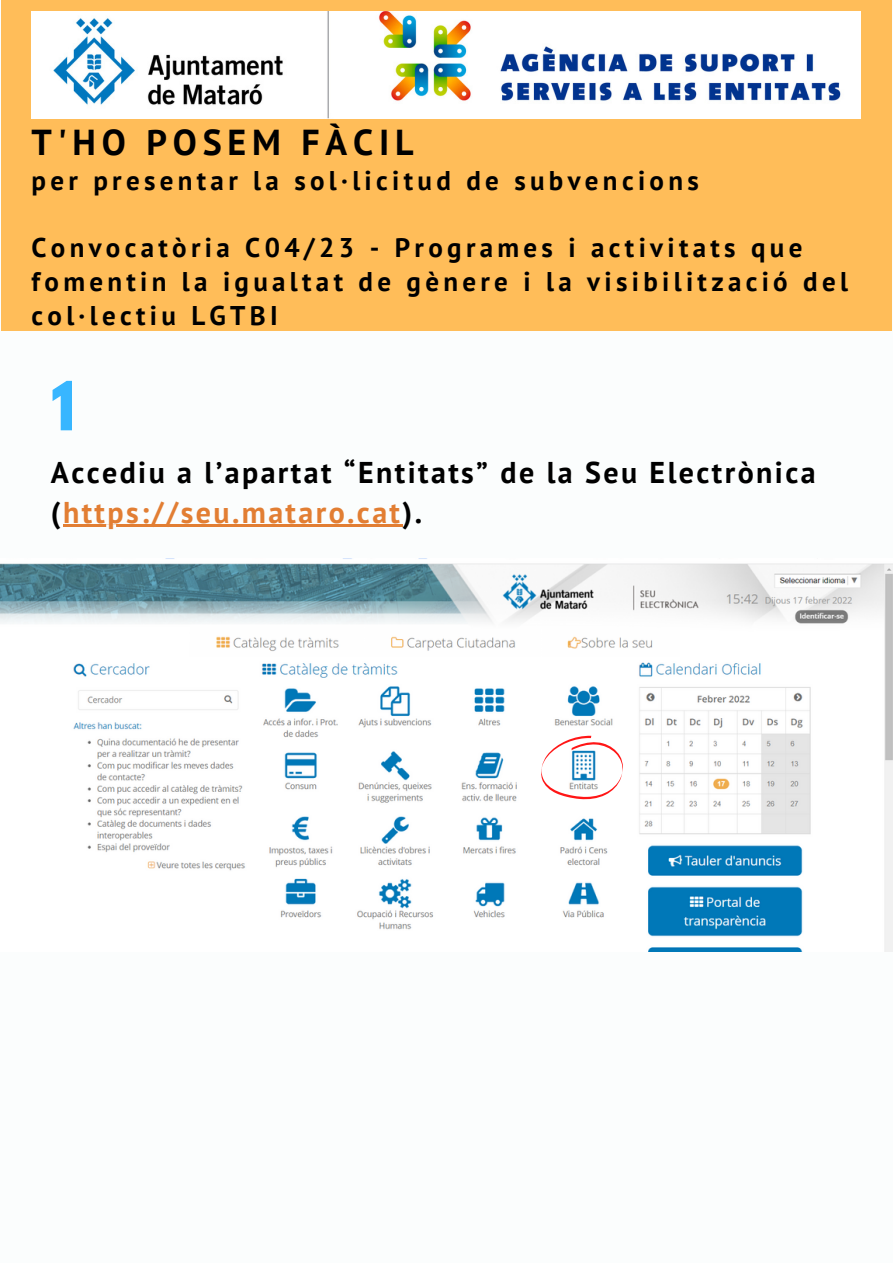
<style>
.page{position:relative;width:893px;height:1264px;background:#fff}
.page>*{position:absolute;margin:0;border:0;box-sizing:border-box;transform-origin:0 0}
.t1{font:700 60px "League Spartan";color:#38b6ff}
.t2{font:700 36px "PT Sans";letter-spacing:.16em;color:#000}
.t3{font:700 30px/39.3px "PT Sans";letter-spacing:.08em;color:#000}
.t4{font:700 27px/33.8px "PT Sans";letter-spacing:.16em;color:#000}
.s1{color:#e27e33}
</style>
<div class="page">
<div style="left:0;top:0;width:892px;height:1262px;background:#fbfdfd"></div>
<div style="left:1px;top:0;width:890px;height:331px;background:#ffbd59"></div>
<img style="left:32px;top:11px;width:828px;height:107px">
<img style="left:0;top:558px;width:892px;height:393px">
<svg style="left:540px;top:735px;width:82px;height:64px"></svg>
<hr style="left:63px;top:525px;width:339px;height:2px;background:#e27e33">
<h2 class="t2" style="left:32px;top:118px;width:383px">T'HO POSEM FÀCIL</h2>
<p class="t4" style="left:32px;top:163px;width:668px">per presentar la sol·licitud de subvencions</p>
<p class="t4" style="left:32px;top:230px;width:818px">Convocatòria C04/23 - Programes i activitats que fomentin la igualtat de gènere i la visibilització del col·lectiu LGTBI</p>
<h1 class="t1" style="left:51px;top:376px;width:26px">1</h1>
<p class="t3" style="left:51px;top:452px;width:766px">Accediu a l’apartat “Entitats” de la Seu Electrònica (<span class="s1">https://seu.mataro.cat</span>).</p>
</div>
